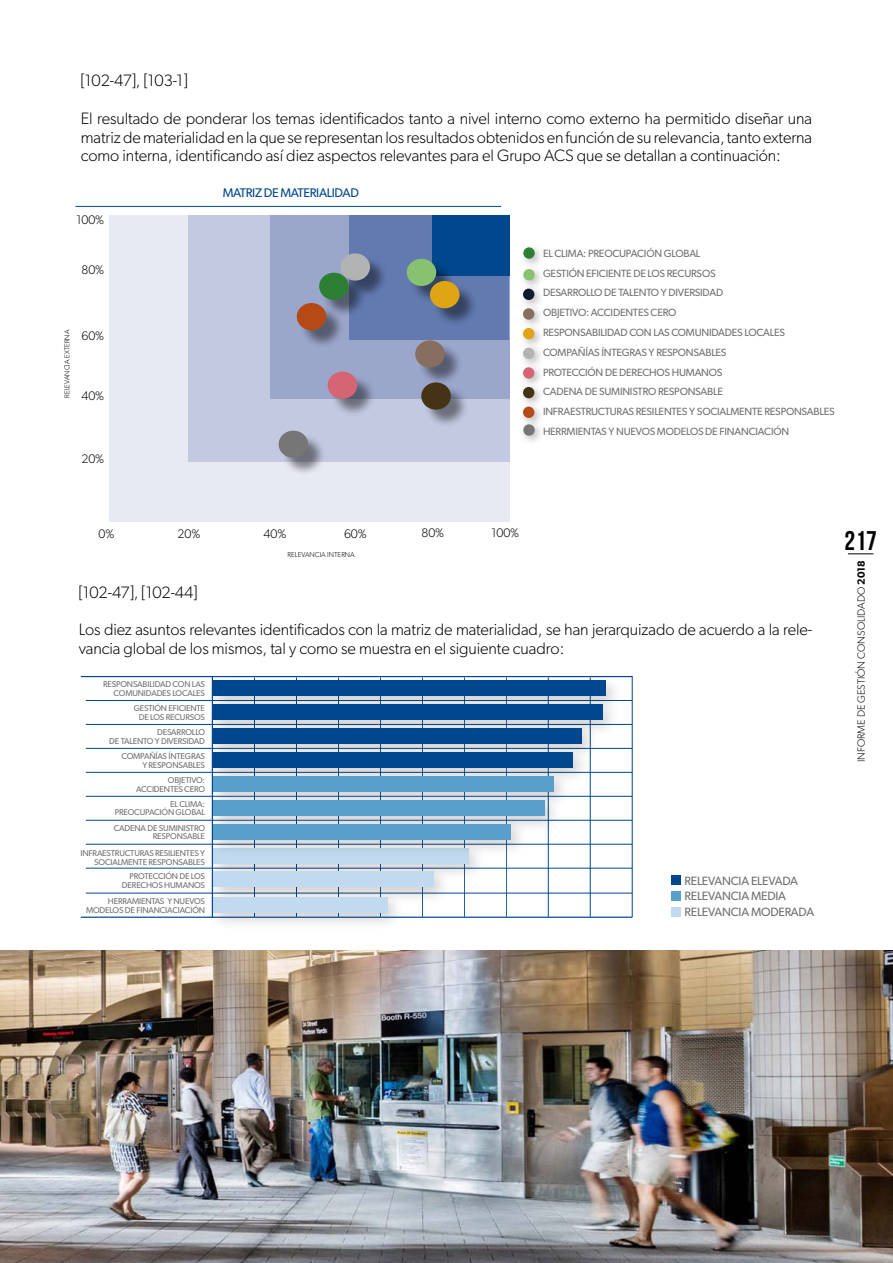
<style>
.page{position:relative;width:893px;height:1263px;background:#fff}
.page>*{position:absolute;margin:0;border:0;box-sizing:border-box;transform-origin:0 0}
.t1{font:27px "Bebas Neue";color:#000}
.t2{font:300 16.5px/18.8px "Gibson";letter-spacing:-.005em;color:#000;text-align:justify}
.t3{font:12.6px "Gibson";letter-spacing:-.03em;color:#00478d}
.t4{font:300 12.45px "Gibson";letter-spacing:-.005em;color:#000}
.t5{font:12px/15.9px "Gibson";letter-spacing:-.02em;color:#707172}
.t6{font:10.5px/19.8px "Gibson";letter-spacing:-.02em;color:#707172}
.t7{font:300 10.5px "Gibson";color:#000}
.t8{font:8.4px/8.4px "Gibson";letter-spacing:-.02em;color:#707172;text-align:right}
.t9{font:300 7.2px "Gibson";color:#000}
.s1{font-weight:600}
</style>
<div class="page">
<svg style="left:848px;top:553px;width:25px;height:1px"></svg>
<img style="left:0;top:951px;width:893px;height:312px">
<div style="left:519px;top:243px;width:27px;height:27px;background:#000;opacity:.3"></div>
<div style="left:523px;top:247px;width:12px;height:12px;background:#2d7f33;border-radius:50%"></div>
<div style="left:518px;top:284px;width:27px;height:27px;background:#000;opacity:.3"></div>
<div style="left:523px;top:289px;width:11px;height:11px;background:#13192e;border-radius:50%"></div>
<div style="left:518px;top:304px;width:27px;height:27px;background:#000;opacity:.3"></div>
<div style="left:523px;top:308px;width:11px;height:12px;background:#876e5f;border-radius:50%"></div>
<div style="left:518px;top:323px;width:27px;height:27px;background:#000;opacity:.3"></div>
<div style="left:523px;top:328px;width:11px;height:11px;background:#e0a514;border-radius:50%"></div>
<div style="left:518px;top:343px;width:27px;height:27px;background:#000;opacity:.3"></div>
<div style="left:523px;top:348px;width:11px;height:11px;background:#b2b3b3;border-radius:50%"></div>
<div style="left:518px;top:363px;width:27px;height:27px;background:#000;opacity:.3"></div>
<div style="left:523px;top:367px;width:11px;height:12px;background:#d66573;border-radius:50%"></div>
<div style="left:518px;top:382px;width:27px;height:27px;background:#000;opacity:.3"></div>
<div style="left:523px;top:387px;width:11px;height:11px;background:#443415;border-radius:50%"></div>
<div style="left:518px;top:402px;width:27px;height:27px;background:#000;opacity:.3"></div>
<div style="left:523px;top:407px;width:11px;height:11px;background:#b64a17;border-radius:50%"></div>
<div style="left:519px;top:264px;width:27px;height:27px;background:#000;opacity:.3"></div>
<div style="left:523px;top:269px;width:12px;height:11px;background:#87c270;border-radius:50%"></div>
<div style="left:519px;top:420px;width:27px;height:27px;background:#000;opacity:.3"></div>
<div style="left:523px;top:424px;width:12px;height:12px;background:#767677;border-radius:50%"></div>
<hr style="left:75px;top:206px;width:426px;height:1px;background:#00478d">
<div style="left:109px;top:215px;width:401px;height:307px;background:#e7e9f3"></div>
<div style="left:188px;top:215px;width:322px;height:246px;background:#c3c9e0"></div>
<div style="left:270px;top:215px;width:240px;height:183px;background:#9ba6cb"></div>
<div style="left:350px;top:215px;width:159px;height:124px;background:#627ab0"></div>
<div style="left:432px;top:215px;width:78px;height:61px;background:#00478d"></div>
<div style="left:343px;top:256px;width:46px;height:43px;background:#000;opacity:.45"></div>
<div style="left:340px;top:253px;width:30px;height:28px;background:#b2b3b3;border-radius:50%"></div>
<div style="left:322px;top:275px;width:45px;height:43px;background:#000;opacity:.45"></div>
<div style="left:319px;top:273px;width:30px;height:27px;background:#2d7f33;border-radius:50%"></div>
<div style="left:300px;top:306px;width:45px;height:42px;background:#000;opacity:.45"></div>
<div style="left:297px;top:303px;width:29px;height:27px;background:#b64a17;border-radius:50%"></div>
<div style="left:330px;top:374px;width:46px;height:43px;background:#000;opacity:.45"></div>
<div style="left:328px;top:372px;width:29px;height:27px;background:#d66573;border-radius:50%"></div>
<div style="left:281px;top:433px;width:46px;height:43px;background:#000;opacity:.45"></div>
<div style="left:279px;top:431px;width:29px;height:27px;background:#767677;border-radius:50%"></div>
<div style="left:424px;top:385px;width:45px;height:43px;background:#000;opacity:.45"></div>
<div style="left:421px;top:382px;width:30px;height:28px;background:#443415;border-radius:50%"></div>
<div style="left:418px;top:343px;width:45px;height:43px;background:#000;opacity:.45"></div>
<div style="left:415px;top:340px;width:30px;height:28px;background:#876e5f;border-radius:50%"></div>
<div style="left:409px;top:262px;width:46px;height:42px;background:#000;opacity:.45"></div>
<div style="left:407px;top:259px;width:29px;height:27px;background:#87c270;border-radius:50%"></div>
<hr style="left:422px;top:677px;width:1px;height:240px;background:#00478d">
<hr style="left:464px;top:677px;width:1px;height:240px;background:#00478d">
<hr style="left:506px;top:677px;width:1px;height:240px;background:#00478d">
<hr style="left:548px;top:677px;width:1px;height:240px;background:#00478d">
<hr style="left:590px;top:677px;width:1px;height:240px;background:#00478d">
<hr style="left:81px;top:676px;width:551px;height:1px;background:#00478d">
<hr style="left:86px;top:748px;width:546px;height:1px;background:#00478d">
<hr style="left:86px;top:772px;width:546px;height:1px;background:#00478d">
<hr style="left:86px;top:868px;width:546px;height:1px;background:#00478d">
<hr style="left:86px;top:893px;width:546px;height:1px;background:#00478d">
<hr style="left:86px;top:844px;width:546px;height:1px;background:#00478d">
<hr style="left:86px;top:724px;width:546px;height:1px;background:#00478d">
<hr style="left:86px;top:700px;width:546px;height:1px;background:#00478d">
<div style="left:205px;top:673px;width:418px;height:41px;background:#000;opacity:.2"></div>
<div style="left:212px;top:681px;width:393px;height:15px;background:#00478d"></div>
<div style="left:205px;top:697px;width:415px;height:41px;background:#000;opacity:.2"></div>
<div style="left:212px;top:704px;width:390px;height:16px;background:#00478d"></div>
<div style="left:205px;top:721px;width:394px;height:41px;background:#000;opacity:.2"></div>
<div style="left:212px;top:728px;width:369px;height:16px;background:#00478d"></div>
<div style="left:205px;top:745px;width:386px;height:41px;background:#000;opacity:.2"></div>
<div style="left:212px;top:752px;width:361px;height:16px;background:#00478d"></div>
<div style="left:206px;top:840px;width:280px;height:41px;background:#000;opacity:.2"></div>
<div style="left:213px;top:848px;width:256px;height:15px;background:#c2daef"></div>
<div style="left:206px;top:769px;width:365px;height:41px;background:#000;opacity:.2"></div>
<div style="left:213px;top:776px;width:340px;height:16px;background:#599fcb"></div>
<div style="left:206px;top:864px;width:245px;height:41px;background:#000;opacity:.2"></div>
<div style="left:213px;top:872px;width:220px;height:15px;background:#c2daef"></div>
<div style="left:206px;top:890px;width:199px;height:41px;background:#000;opacity:.2"></div>
<div style="left:213px;top:897px;width:174px;height:16px;background:#c2daef"></div>
<div style="left:206px;top:793px;width:357px;height:41px;background:#000;opacity:.2"></div>
<div style="left:213px;top:800px;width:332px;height:16px;background:#599fcb"></div>
<div style="left:206px;top:817px;width:323px;height:41px;background:#000;opacity:.2"></div>
<div style="left:213px;top:824px;width:298px;height:15px;background:#599fcb"></div>
<hr style="left:81px;top:916px;width:551px;height:2px;background:#00478d">
<div style="left:672px;top:875px;width:9px;height:10px;background:#00478d"></div>
<div style="left:672px;top:891px;width:9px;height:10px;background:#599fcb"></div>
<div style="left:672px;top:907px;width:9px;height:9px;background:#c2daef"></div>
<hr style="left:86px;top:796px;width:546px;height:1px;background:#00478d">
<hr style="left:86px;top:820px;width:546px;height:1px;background:#00478d">
<hr style="left:632px;top:676px;width:1px;height:241px;background:#00478d">
<hr style="left:212px;top:676px;width:1px;height:241px;background:#00478d">
<div style="left:433px;top:284px;width:45px;height:42px;background:#000;opacity:.45"></div>
<div style="left:430px;top:281px;width:29px;height:27px;background:#e0a514;border-radius:50%"></div>
<p class="t2" style="left:81px;top:71px;width:108px">[102-47], [103-1]</p>
<p class="t2" style="left:81px;top:109px;width:733px">El resultado de ponderar los temas identificados tanto a nivel interno como externo ha permitido diseñar una matriz de materialidad en la que se representan los resultados obtenidos en función de su relevancia, tanto externa como interna, identificando así diez aspectos relevantes para el Grupo ACS que se detallan a continuación:</p>
<p class="t4" style="left:76px;top:213px;width:29px">100%</p>
<p class="t4" style="left:81px;top:262px;width:24px">80%</p>
<p class="t9" style="left:63px;top:398px;width:69px;rotate:-90deg">RELEVANCIA EXTERNA</p>
<p class="t4" style="left:81px;top:328px;width:24px">60%</p>
<p class="t4" style="left:81px;top:389px;width:24px">40%</p>
<p class="t4" style="left:81px;top:451px;width:24px">20%</p>
<p class="t3" style="left:223px;top:185px;width:138px">MATRIZ DE MATERIALIDAD</p>
<p class="t6" style="left:543px;top:243px;width:293px">EL CLIMA: PREOCUPACIÓN GLOBAL<br>GESTIÓN EFICIENTE DE LOS RECURSOS<br>DESARROLLO DE TALENTO Y DIVERSIDAD<br>OBJETIVO: ACCIDENTES CERO<br>RESPONSABILIDAD CON LAS COMUNIDADES LOCALES COMPAÑÍAS ÍNTEGRAS Y RESPONSABLES<br>PROTECCIÓN DE DERECHOS HUMANOS<br>CADENA DE SUMINISTRO RESPONSABLE<br>INFRAESTRUCTURAS RESILENTES Y SOCIALMENTE RESPONSABLES HERRMIENTAS Y NUEVOS MODELOS DE FINANCIACIÓN</p>
<p class="t4" style="left:99px;top:526px;width:17px">0%</p>
<p class="t4" style="left:264px;top:526px;width:24px">40%</p>
<p class="t4" style="left:344px;top:526px;width:24px">60%</p>
<p class="t4" style="left:421px;top:525px;width:24px">80%</p>
<p class="t4" style="left:491px;top:525px;width:29px">100%</p>
<p class="t4" style="left:178px;top:526px;width:24px">20%</p>
<p class="t9" style="left:288px;top:550px;width:69px">RELEVANCIA INTERNA</p>
<p class="t2" style="left:79px;top:582px;width:120px">[102-47], [102-44]</p>
<p class="t2" style="left:79px;top:620px;width:735px">Los diez asuntos relevantes identificados con la matriz de materialidad, se han jerarquizado de acuerdo a la rele&shy;vancia global de los mismos, tal y como se muestra en el siguiente cuadro:</p>
<p class="t8" style="left:103px;top:680px;width:103px">RESPONSABILIDAD CON LAS<br>COMUNIDADES LOCALES</p>
<p class="t8" style="left:134px;top:704px;width:73px">GESTIÓN EFICIENTE<br>DE LOS RECURSOS</p>
<p class="t8" style="left:109px;top:728px;width:97px">DESARROLLO<br>DE TALENTO Y DIVERSIDAD</p>
<p class="t8" style="left:121px;top:752px;width:85px">COMPAÑÍAS ÍNTEGRAS<br>Y RESPONSABLES</p>
<p class="t8" style="left:136px;top:776px;width:70px">OBJETIVO:<br>ACCIDENTES CERO</p>
<p class="t8" style="left:115px;top:800px;width:92px">EL CLIMA:<br>PREOCUPACIÓN GLOBAL</p>
<p class="t8" style="left:114px;top:824px;width:93px">CADENA DE SUMINISTRO<br>RESPONSABLE</p>
<p class="t8" style="left:81px;top:849px;width:126px">INFRAESTRUCTURAS RESILIENTES Y<br>SOCIALMENTE RESPONSABLES</p>
<p class="t8" style="left:122px;top:872px;width:85px">PROTECCIÓN DE LOS<br>DERECHOS HUMANOS</p>
<p class="t8" style="left:86px;top:897px;width:120px">HERRAMIENTAS Y NUEVOS<br>MODELOS DE FINANCIACIACIÓN</p>
<p class="t5" style="left:685px;top:872px;width:131px">RELEVANCIA ELEVADA<br>RELEVANCIA MEDIA<br>RELEVANCIA MODERADA</p>
<h1 class="t1" style="left:845px;top:525px;width:34px">217</h1>
<p class="t7" style="left:855px;top:762px;width:204px;rotate:-90deg">INFORME DE GESTIÓN CONSOLIDADO <span class="s1">2018</span></p>
</div>
